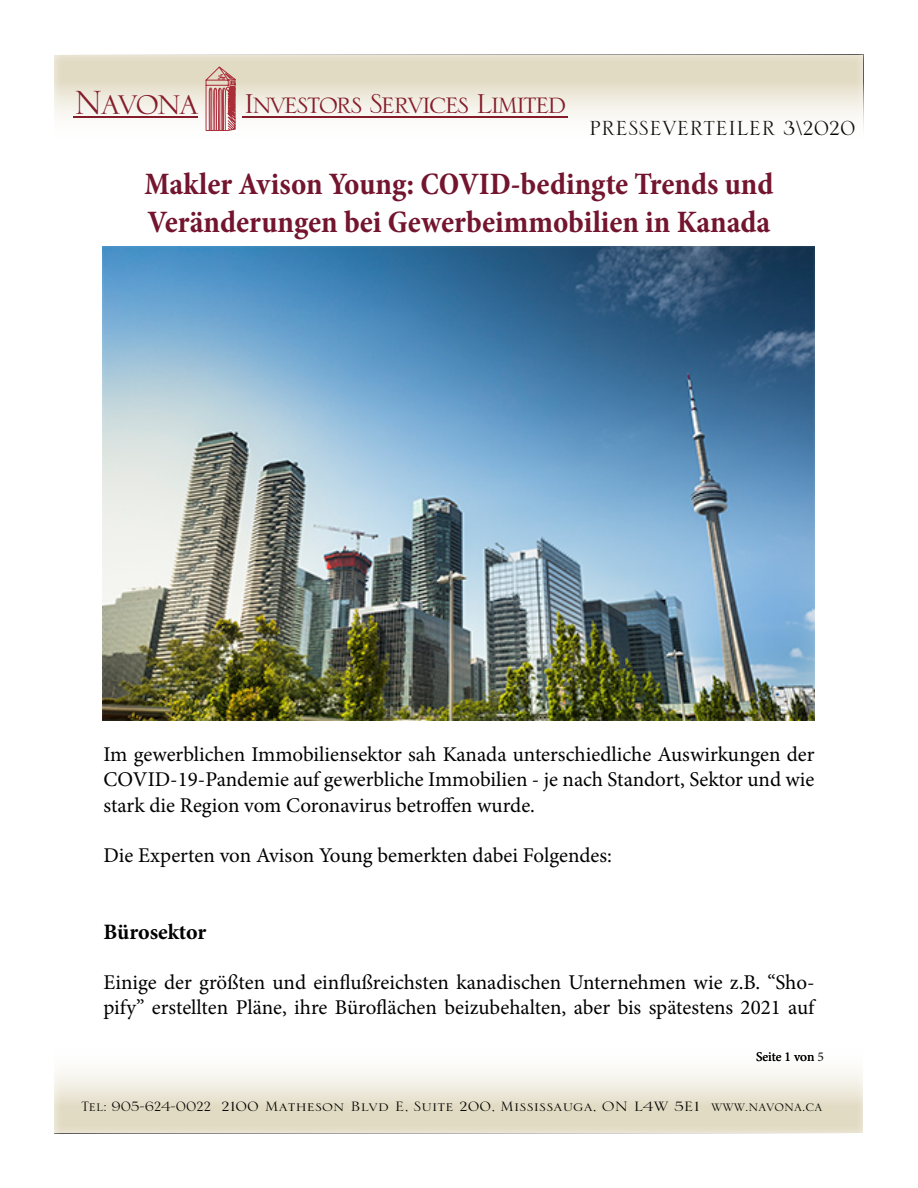
<style>
.page{position:relative;width:918px;height:1188px;background:#fff}
.page>*{position:absolute;margin:0;border:0;box-sizing:border-box;transform-origin:0 0}
.t1{font:36.15px "Serlio LT Std";letter-spacing:-.06em;color:#851c2a}
.t2{font:700 condensed 31.5px/37.8px "Minion Pro";color:#73152e}
.t3{font:27px "Serlio LT Std";color:#000}
.t4{font:700 22.05px "Minion Pro";letter-spacing:-.01em;color:#000}
.t5{font:21px/25.2px "Minion Pro";color:#000;text-align:justify}
.t6{font:18px "Serlio LT Std";color:#000}
.t7{font:13.5px "Minion Pro";letter-spacing:-.005em;color:#000}
.s1{font-size:44.25px}
</style>
<div class="page">
<div style="left:41px;top:50px;width:835px;height:94px;background:#fff;opacity:.75"></div>
<hr style="left:73px;top:116px;width:125px;height:2px;background:#851c2a">
<hr style="left:242px;top:116px;width:326px;height:2px;background:#851c2a">
<svg style="left:206px;top:67px;width:29px;height:64px;background:#ca8888"></svg>
<div style="left:42px;top:1044px;width:835px;height:94px;background:#fff;opacity:.75"></div>
<img style="left:102px;top:247px;width:712px;height:474px">
<h1 class="t1" style="left:74px;top:86px;width:494px"><span class="s1">Navona</span> Investors Services Limited</h1>
<p class="t3" style="left:589px;top:115px;width:268px">PRESSEVERTEILER 3\2020</p>
<h2 class="t2" style="left:144px;top:165px;width:631px">Makler Avison Young: COVID-bedingte Trends und<br>Veränderungen bei Gewerbeimmobilien in Kanada</h2>
<p class="t5" style="left:104px;top:742px;width:713px">Im gewerblichen Immobiliensektor sah Kanada unterschiedliche Auswirkungen der COVID-19-Pandemie auf gewerbliche Immobilien - je nach Standort, Sektor und wie stark die Region vom Coronavirus betroffen wurde.</p>
<p class="t5" style="left:104px;top:843px;width:510px">Die Experten von Avison Young bemerkten dabei Folgendes:</p>
<p class="t4" style="left:104px;top:916px;width:104px">Bürosektor</p>
<p class="t5" style="left:104px;top:970px;width:713px">Einige der größten und einflußreichsten kanadischen Unternehmen wie z.B. “Sho&shy;pify” erstellten Pläne, ihre Büroflächen beizubehalten, aber bis spätestens 2021 auf</p>
<p class="t7" style="left:756px;top:1048px;width:69px">Seite 1 von 5</p>
<p class="t6" style="left:81px;top:1098px;width:743px">Tel: 905-624-0022 2100 Matheson Blvd E, Suite 200, Mississauga, ON L4W 5E1 www.navona.ca</p>
</div>
